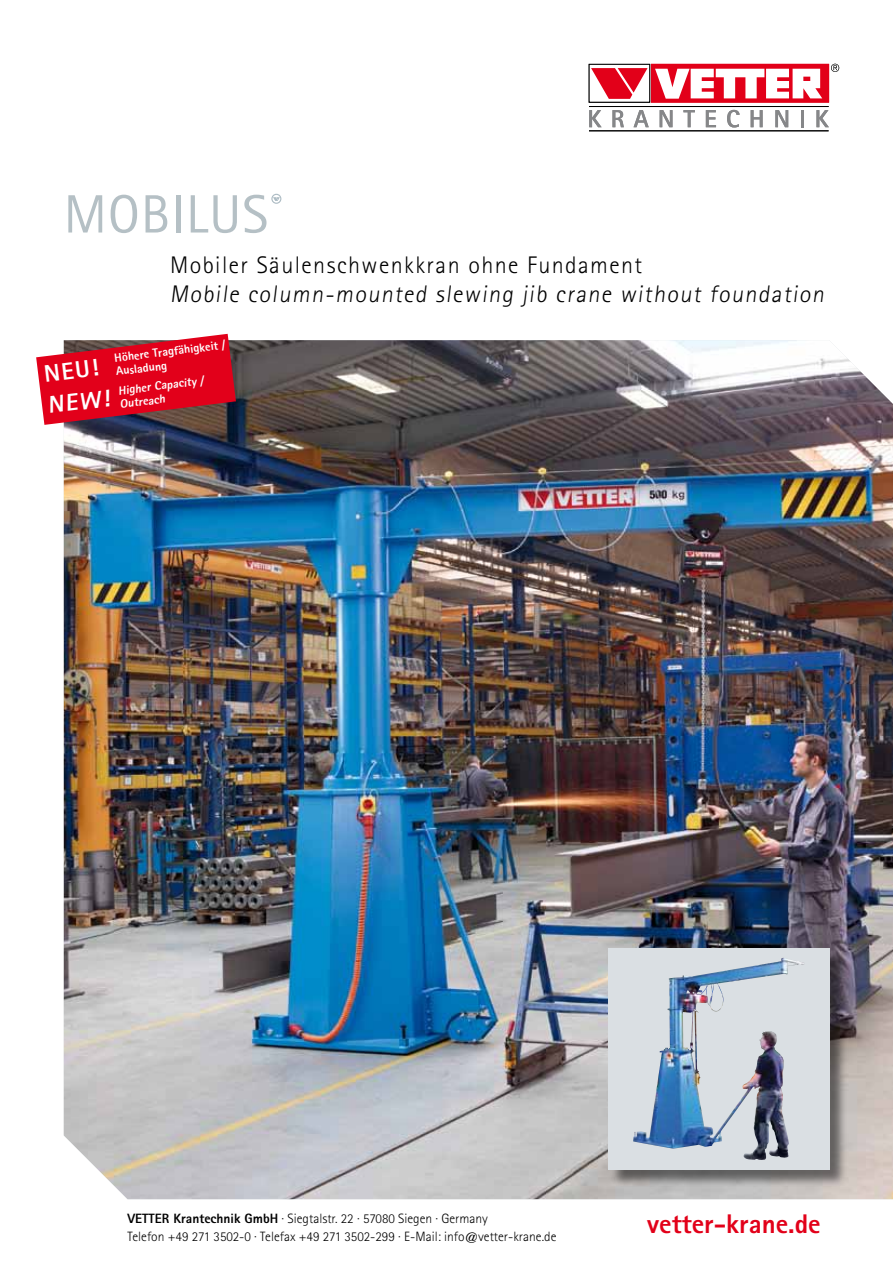
<style>
.page{position:relative;width:893px;height:1263px;background:#fff}
.page>*{position:absolute;margin:0;border:0;box-sizing:border-box;transform-origin:0 0}
.t1{font:54px "Rotis Sans Serif";letter-spacing:.02em;color:#b5c0c5}
.t2{font:800 27px "Rotis Sans Serif";color:#e20019}
.t3{font:300 24px/28.8px "Rotis Sans Serif";letter-spacing:.06em;color:#000}
.t4{font:800 24px/31.5px "Rotis Sans Serif";color:#fff}
.t5{font:300 13.5px/18px "Rotis Sans Serif";color:#000}
.t6{font:800 12px/13.5px "Rotis Sans Serif";color:#fff}
.s1{font-weight:800}
</style>
<div class="page">
<img style="left:64px;top:340px;width:829px;height:859px">
<svg style="left:831px;top:64px;width:8px;height:8px"></svg>
<svg style="left:653px;top:66px;width:174px;height:34px"></svg>
<div style="left:651px;top:64px;width:178px;height:38px;border:1px solid #e20019"></div>
<svg style="left:589px;top:110px;width:13px;height:17px"></svg>
<svg style="left:612px;top:110px;width:12px;height:17px"></svg>
<svg style="left:633px;top:110px;width:16px;height:17px"></svg>
<svg style="left:660px;top:110px;width:12px;height:17px"></svg>
<svg style="left:683px;top:110px;width:12px;height:17px"></svg>
<svg style="left:706px;top:110px;width:10px;height:17px"></svg>
<svg style="left:727px;top:110px;width:13px;height:18px"></svg>
<svg style="left:751px;top:110px;width:12px;height:17px"></svg>
<svg style="left:775px;top:110px;width:13px;height:17px"></svg>
<hr style="left:801px;top:110px;width:3px;height:17px;background:#868789">
<svg style="left:816px;top:110px;width:13px;height:17px"></svg>
<div style="left:589px;top:64px;width:61px;height:38px;border:1px solid #000"></div>
<svg style="left:591px;top:68px;width:57px;height:31px"></svg>
<hr style="left:589px;top:131px;width:240px;height:1px;background:#000">
<hr style="left:589px;top:106px;width:240px;height:1px;background:#000">
<svg style="left:655px;top:69px;width:167px;height:30px"></svg>
<svg style="left:273px;top:197px;width:6px;height:4px"></svg>
<div style="left:271px;top:194px;width:10px;height:10px;border:1px solid #adbcc4;border-radius:50%"></div>
<div style="left:610px;top:950px;width:238px;height:238px;background:#000;opacity:.5"></div>
<div style="left:608px;top:948px;width:221px;height:221px;background:#dadfe3"></div>
<img style="left:633px;top:958px;width:149px;height:190px">
<svg style="left:36px;top:334px;width:200px;height:91px;background:#cb2639"></svg>
<h1 class="t1" style="left:64px;top:182px;width:206px">MOBILUS</h1>
<h3 class="t3" style="left:170px;top:251px;width:659px">Mobiler Säulenschwenkkran ohne Fundament<br>Mobile column-mounted slewing jib crane without foundation</h3>
<p class="t6" style="left:114px;top:351px;width:113px;rotate:-7deg">Höhere Tragfähigkeit /<br>Ausladung</p>
<p class="t6" style="left:118px;top:384px;width:87px;rotate:-7deg">Higher Capacity /<br>Outreach</p>
<h3 class="t4" style="left:42px;top:358px;width:64px;rotate:-7deg">NEU!<br>NEW!</h3>
<p class="t5" style="left:128px;top:1209px;width:430px"><span class="s1">VETTER Krantechnik GmbH</span> · Siegtalstr. 22 · 57080 Siegen · Germany<br>Telefon +49 271 3502-0 · Telefax +49 271 3502-299 · E-Mail: info@vetter-krane.de</p>
<h2 class="t2" style="left:647px;top:1207px;width:175px">vetter-krane.de</h2>
</div>
